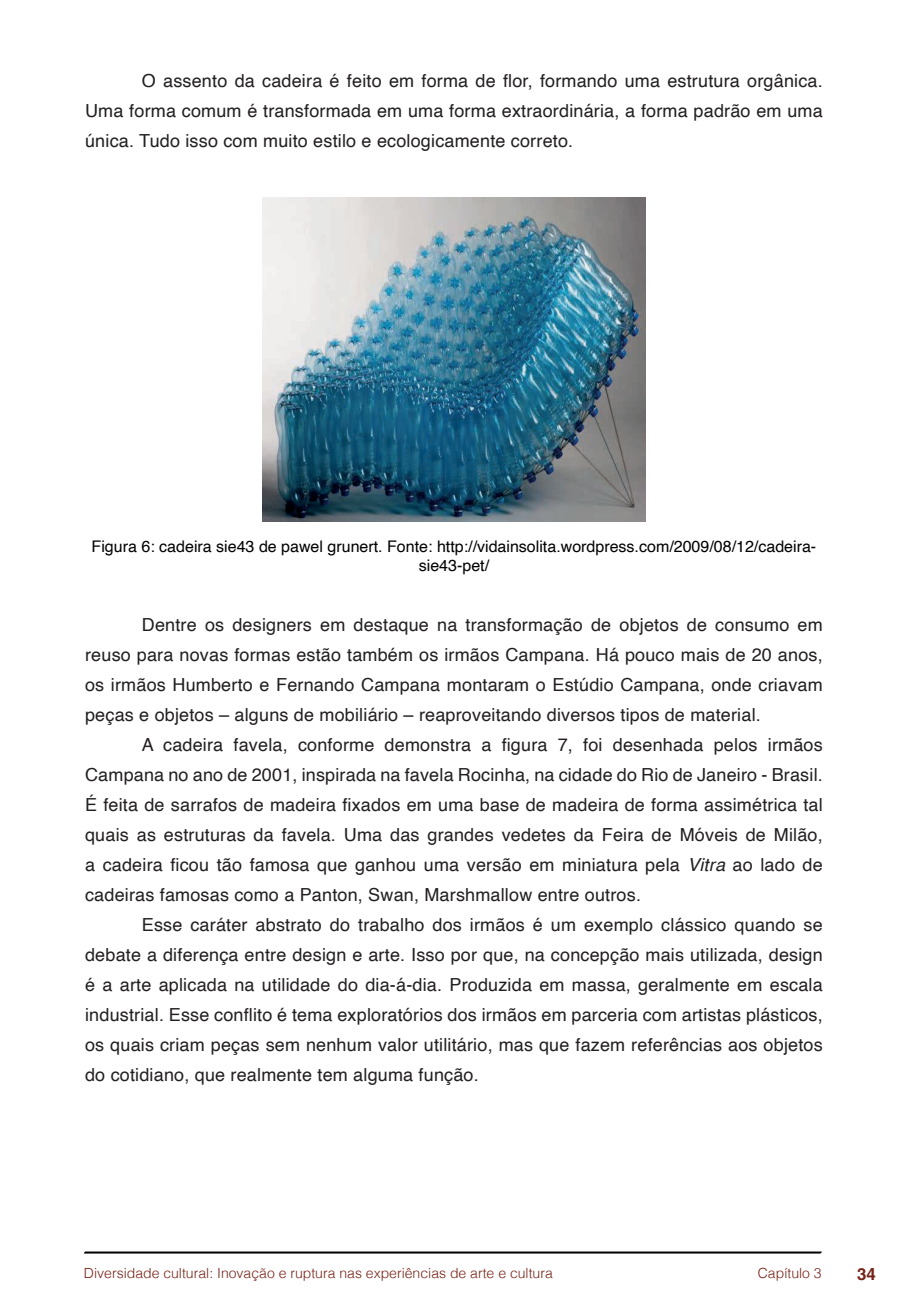
<style>
.page{position:relative;width:908px;height:1304px;background:#fff}
.page>*{position:absolute;margin:0;border:0;box-sizing:border-box;transform-origin:0 0}
.t1{font:18px/30px "Helvetica";letter-spacing:.01em;color:#231f20;text-align:justify}
.t2{font:700 16.8px "Helvetica";color:#752317}
.t3{font:16px/19.2px "Helvetica";color:#000;text-align:center}
.t4{font:300 14px "Helvetica";color:#752317}
.s1{font-style:italic}
</style>
<div class="page">
<svg style="left:84px;top:1251px;width:737px;height:3px;background:#515151"></svg>
<img style="left:262px;top:197px;width:383px;height:324px">
<p class="t1" style="left:85px;top:66px;width:738px;text-indent:57px">O assento da cadeira é feito em forma de flor, formando uma estrutura orgânica.<br>Uma forma comum é transformada em uma forma extraordinária, a forma padrão em uma única. Tudo isso com muito estilo e ecologicamente correto.</p>
<p class="t3" style="left:92px;top:537px;width:725px">Figura 6: cadeira sie43 de pawel grunert. Fonte: http://vidainsolita.wordpress.com/2009/08/12/cadeira&shy;sie43-pet/</p>
<p class="t1" style="left:85px;top:610px;width:738px;text-indent:57px">Dentre os designers em destaque na transformação de objetos de consumo em reuso para novas formas estão também os irmãos Campana. Há pouco mais de 20 anos, os irmãos Humberto e Fernando Campana montaram o Estúdio Campana, onde criavam peças e objetos – alguns de mobiliário – reaproveitando diversos tipos de material.</p>
<p class="t1" style="left:85px;top:730px;width:739px;text-indent:57px">A cadeira favela, conforme demonstra a figura 7, foi desenhada pelos irmãos Campana no ano de 2001, inspirada na favela Rocinha, na cidade do Rio de Janeiro - Brasil.<br>É feita de sarrafos de madeira fixados em uma base de madeira de forma assimétrica tal quais as estruturas da favela. Uma das grandes vedetes da Feira de Móveis de Milão, a cadeira ficou tão famosa que ganhou uma versão em miniatura pela <span class="s1">Vitra</span> ao lado de cadeiras famosas como a Panton, Swan, Marshmallow entre outros.</p>
<p class="t1" style="left:85px;top:910px;width:738px;text-indent:57px">Esse caráter abstrato do trabalho dos irmãos é um exemplo clássico quando se debate a diferença entre design e arte. Isso por que, na concepção mais utilizada, design é a arte aplicada na utilidade do dia-á-dia. Produzida em massa, geralmente em escala industrial. Esse conflito é tema exploratórios dos irmãos em parceria com artistas plásticos, os quais criam peças sem nenhum valor utilitário, mas que fazem referências aos objetos do cotidiano, que realmente tem alguma função.</p>
<p class="t4" style="left:84px;top:1261px;width:470px">Diversidade cultural: Inovação e ruptura nas experiências de arte e cultura</p>
<p class="t4" style="left:757px;top:1261px;width:65px">Capítulo 3</p>
<p class="t2" style="left:856px;top:1264px;width:20px">34</p>
</div>
